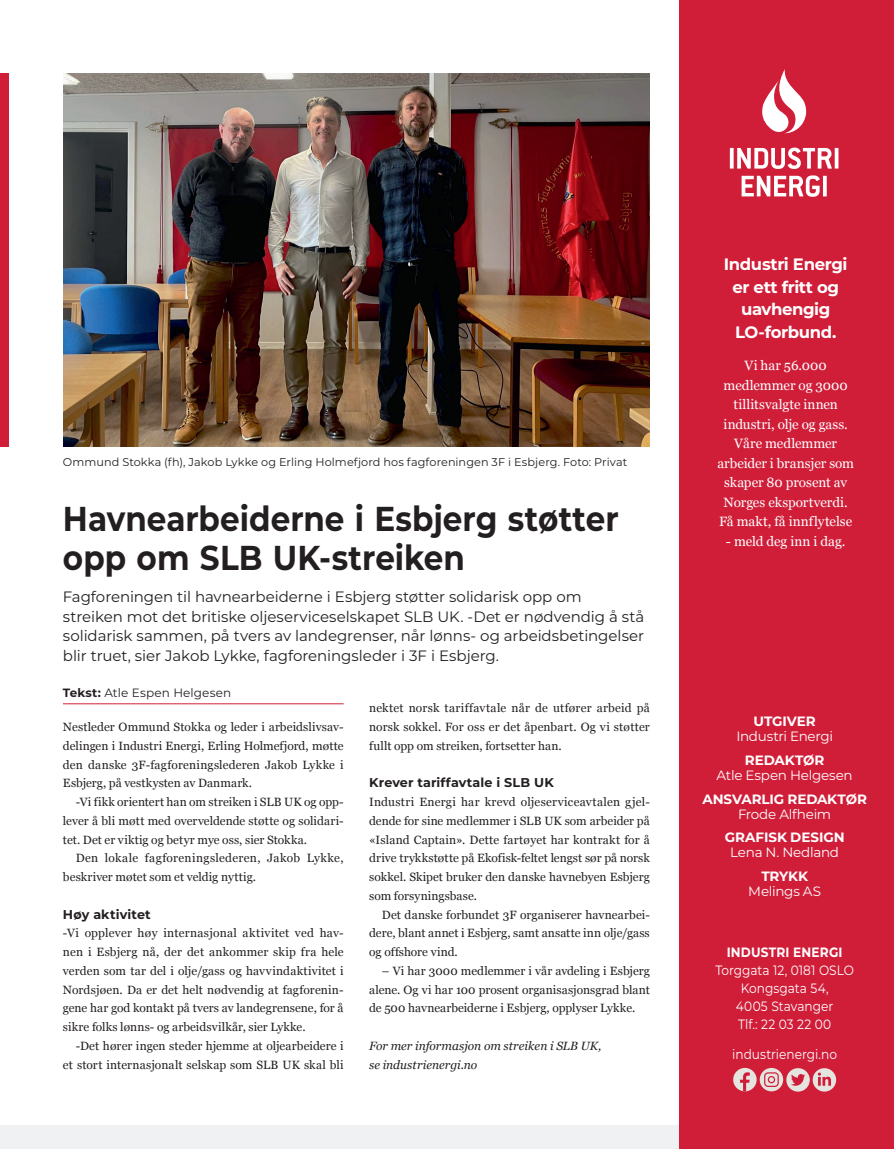
<style>
.page{position:relative;width:894px;height:1149px;background:#fff}
.page>*{position:absolute;margin:0;border:0;box-sizing:border-box;transform-origin:0 0}
.t1{font:700 34.5px/39px "Montserrat";color:#231f20;scale:.9 1}
.t2{font:700 16.5px/22.5px "Montserrat";letter-spacing:-.02em;color:#fff;text-align:center}
.t3{font:15px/19.5px "Montserrat";letter-spacing:-.005em;color:#231f20}
.t4{font:13.5px/19.5px "Georgia";color:#fff;text-align:center}
.t5{font:13.5px/18px "Montserrat";letter-spacing:-.01em;color:#fff;text-align:center;scale:.9 1}
.t6{font:13.5px "Montserrat";letter-spacing:-.01em;color:#fff}
.t7{font:700 13.5px "Montserrat";letter-spacing:-.005em;color:#fff}
.t8{font:700 13.5px "Montserrat";letter-spacing:.015em;color:#fff;scale:.9 1}
.t9{font:700 12.75px "Montserrat";letter-spacing:.01em;color:#231f20}
.t10{font:12px/18.8px "Georgia";letter-spacing:.005em;color:#231f20;text-align:justify}
.t11{font:italic 12px/18.8px "Georgia";color:#231f20}
.t12{font:12px "Montserrat";letter-spacing:.01em;color:#231f20}
.t13{font:11.25px "Montserrat";letter-spacing:.005em;color:#231f20}
.s1{font-weight:700}
</style>
<div class="page">
<hr style="left:63px;top:703px;width:281px;height:1px;background:#d01e39">
<img style="left:64px;top:73px;width:586px;height:374px">
<div style="left:0;top:73px;width:9px;height:374px;background:#d01e39"></div>
<div style="left:0;top:1125px;width:681px;height:23px;background:#f0f1f2"></div>
<div style="left:680px;top:0;width:214px;height:1148px;background:#d01e39"></div>
<svg style="left:762px;top:69px;width:45px;height:64px"></svg>
<svg style="left:730px;top:148px;width:4px;height:21px"></svg>
<svg style="left:737px;top:148px;width:95px;height:21px"></svg>
<hr style="left:835px;top:148px;width:3px;height:21px;background:#fff">
<svg style="left:741px;top:175px;width:79px;height:22px"></svg>
<svg style="left:823px;top:176px;width:4px;height:20px"></svg>
<div style="left:733px;top:1067px;width:24px;height:24px;background:#e6e4df;border-radius:50%"></div>
<svg style="left:740px;top:1072px;width:10px;height:19px"></svg>
<div style="left:760px;top:1067px;width:23px;height:24px;background:#e6e4df;border-radius:50%"></div>
<svg style="left:764px;top:1072px;width:15px;height:15px"></svg>
<div style="left:786px;top:1068px;width:24px;height:23px;background:#e6e4df;border-radius:50%"></div>
<svg style="left:791px;top:1074px;width:14px;height:11px"></svg>
<div style="left:813px;top:1068px;width:23px;height:23px;background:#e6e4df;border-radius:50%"></div>
<svg style="left:818px;top:1072px;width:13px;height:13px"></svg>
<p class="t13" style="left:63px;top:454px;width:566px">Ommund Stokka (fh), Jakob Lykke og Erling Holmefjord hos fagforeningen 3F i Esbjerg. Foto: Privat</p>
<h1 class="t1" style="left:63px;top:497px;width:619px">Havnearbeiderne i Esbjerg støtter opp om SLB UK-streiken</h1>
<p class="t3" style="left:63px;top:587px;width:583px">Fagforeningen til havnearbeiderne i Esbjerg støtter solidarisk opp om streiken mot det britiske oljeserviceselskapet SLB UK. -Det er nødvendig å stå solidarisk sammen, på tvers av landegrenser, når lønns- og arbeidsbetingelser blir truet, sier Jakob Lykke, fagforeningsleder i 3F i Esbjerg.</p>
<p class="t12" style="left:63px;top:684px;width:170px"><span class="s1">Tekst:</span> Atle Espen Helgesen</p>
<p class="t10" style="left:63px;top:717px;width:282px">Nestleder Ommund Stokka og leder i arbeidslivsav&shy;delingen i Industri Energi, Erling Holmefjord, møtte den danske 3F-fagforeningslederen Jakob Lykke i Esbjerg, på vestkysten av Danmark.</p>
<p class="t10" style="left:63px;top:792px;width:282px;text-indent:13px">-Vi fikk orientert han om streiken i SLB UK og opp&shy;lever å bli møtt med overveldende støtte og solidari&shy;tet. Det er viktig og betyr mye oss, sier Stokka.</p>
<p class="t10" style="left:63px;top:848px;width:282px;text-indent:13px">Den lokale fagforeningslederen, Jakob Lykke, beskriver møtet som et veldig nyttig.</p>
<p class="t9" style="left:63px;top:904px;width:89px">Høy aktivitet</p>
<p class="t10" style="left:63px;top:923px;width:282px">-Vi opplever høy internasjonal aktivitet ved hav&shy;nen i Esbjerg nå, der det ankommer skip fra hele verden som tar del i olje/gass og havvindaktivitet i Nordsjøen. Da er det helt nødvendig at fagforenin&shy;gene har god kontakt på tvers av landegrensene, for å sikre folks lønns- og arbeidsvilkår, sier Lykke.</p>
<p class="t10" style="left:63px;top:1035px;width:282px;text-align:right">-Det hører ingen steder hjemme at oljearbeidere i et stort internasjonalt selskap som SLB UK skal bli</p>
<p class="t10" style="left:369px;top:698px;width:282px">nektet norsk tariffavtale når de utfører arbeid på norsk sokkel. For oss er det åpenbart. Og vi støtter fullt opp om streiken, fortsetter han.</p>
<p class="t9" style="left:369px;top:773px;width:186px">Krever tariffavtale i SLB UK</p>
<p class="t10" style="left:369px;top:792px;width:282px">Industri Energi har krevd oljeserviceavtalen gjel&shy;dende for sine medlemmer i SLB UK som arbeider på «Island Captain». Dette fartøyet har kontrakt for å drive trykkstøtte på Ekofisk-feltet lengst sør på norsk sokkel. Skipet bruker den danske havnebyen Esbjerg som forsyningsbase.</p>
<p class="t10" style="left:369px;top:904px;width:282px;text-indent:13px">Det danske forbundet 3F organiserer havnearbei&shy;dere, blant annet i Esbjerg, samt ansatte inn olje/gass og offshore vind.</p>
<p class="t10" style="left:369px;top:960px;width:282px;text-indent:13px">– Vi har 3000 medlemmer i vår avdeling i Esbjerg alene. Og vi har 100 prosent organisasjonsgrad blant de 500 havnearbeiderne i Esbjerg, opplyser Lykke.</p>
<p class="t11" style="left:369px;top:1035px;width:234px">For mer informasjon om streiken i SLB UK, se industrienergi.no</p>
<h2 class="t2" style="left:724px;top:252px;width:125px">Industri Energi er ett fritt og uavhengig<br>LO-forbund.</h2>
<p class="t4" style="left:717px;top:355px;width:138px">Vi har 56.000 medlemmer og 3000 tillitsvalgte innen industri, olje og gass.<br>Våre medlemmer arbeider i bransjer som skaper 80 prosent av<br>Norges eksportverdi.<br>Få makt, få innflytelse</p>
<p class="t4" style="left:726px;top:531px;width:121px">- meld deg inn i dag.</p>
<p class="t7" style="left:753px;top:712px;width:64px">UTGIVER</p>
<p class="t6" style="left:736px;top:727px;width:98px">Industri Energi</p>
<p class="t7" style="left:745px;top:750px;width:81px">REDAKTØR</p>
<p class="t6" style="left:716px;top:766px;width:138px">Atle Espen Helgesen</p>
<p class="t7" style="left:702px;top:789px;width:166px">ANSVARLIG REDAKTØR</p>
<p class="t6" style="left:738px;top:804px;width:95px">Frode Alfheim</p>
<p class="t7" style="left:725px;top:827px;width:121px">GRAFISK DESIGN</p>
<p class="t6" style="left:730px;top:843px;width:110px">Lena N. Nedland</p>
<p class="t7" style="left:761px;top:866px;width:48px">TRYKK</p>
<p class="t6" style="left:748px;top:881px;width:74px">Melings AS</p>
<p class="t8" style="left:727px;top:942px;width:130px">INDUSTRI ENERGI</p>
<p class="t5" style="left:715px;top:960px;width:155px">Torggata 12, 0181 OSLO<br>Kongsgata 54,<br>4005 Stavanger<br>Tlf.: 22 03 22 00</p>
<p class="t5" style="left:732px;top:1045px;width:118px">industrienergi.no</p>
</div>
